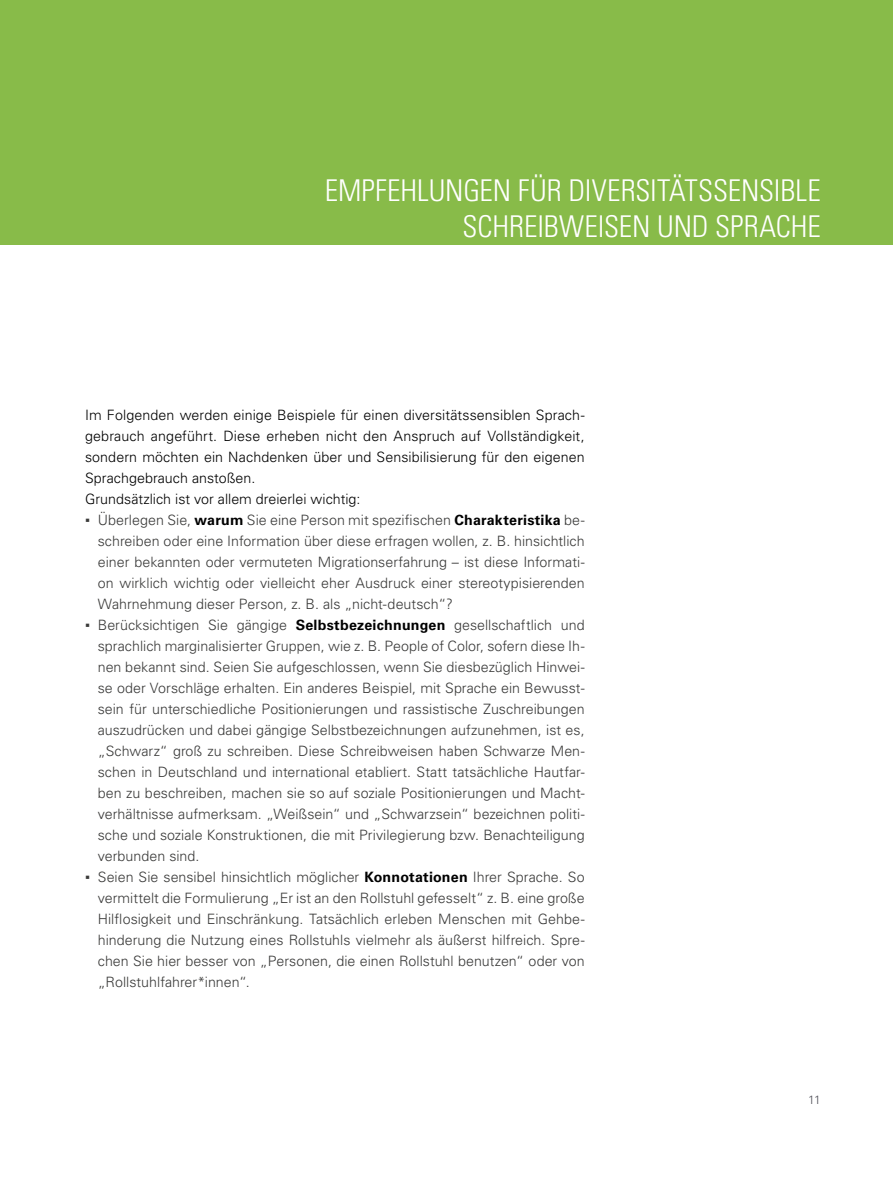
<style>
.page{position:relative;width:893px;height:1191px;background:#fff}
.page>*{position:absolute;margin:0;border:0;box-sizing:border-box;transform-origin:0 0}
.überschrift_grau{font:300 condensed 30px/36px "Univers LT Std";color:#fff;text-align:right}
.t1{font:300 14.25px/21px "Univers LT Std";color:#3a3a39;text-align:justify}
.grundschrift{font:300 14.25px/21px "Univers LT Std";letter-spacing:.005em;color:#000;text-align:justify}
.t2{font:300 12px "Univers LT Std";color:#4c4d55}
.s1{font-family:"Arial";font-weight:400}
.s2{font-weight:700;color:#000}
</style>
<div class="page">
<div style="left:0;top:0;width:893px;height:244px;background:#88bb49"></div>
<h1 class="überschrift_grau" style="left:325px;top:172px;width:497px">EMPFEHLUNGEN FÜR DIVERSITÄTSSENSIBLE<br>SCHREIBWEISEN UND SPRACHE</h1>
<p class="grundschrift" style="left:85px;top:404px;width:501px">Im Folgenden werden einige Beispiele für einen diversitätssensiblen Sprach&shy;gebrauch angeführt. Diese erheben nicht den Anspruch auf Vollständigkeit, sondern möchten ein Nachdenken über und Sensibilisierung für den eigenen Sprachgebrauch anstoßen.</p>
<p class="grundschrift" style="left:85px;top:488px;width:277px">Grundsätzlich ist vor allem dreierlei wichtig:</p>
<p class="t1" style="left:98px;top:509px;width:488px;text-indent:-13px"><span class="s1">▪</span> Überlegen Sie, <span class="s2">warum</span> Sie eine Person mit spezifischen <span class="s2">Charakteristika</span> be&shy;schreiben oder eine Information über diese erfragen wollen, z. B. hinsichtlich einer bekannten oder vermuteten Migrationserfahrung – ist diese Informati&shy;on wirklich wichtig oder vielleicht eher Ausdruck einer stereotypisierenden Wahrnehmung dieser Person, z. B. als „nicht-deutsch“?</p>
<p class="t1" style="left:98px;top:614px;width:488px;text-indent:-13px"><span class="s1">▪</span> Berücksichtigen Sie gängige <span class="s2">Selbstbezeichnungen</span> gesellschaftlich und sprachlich marginalisierter Gruppen, wie z. B. People of Color, sofern diese Ih&shy;nen bekannt sind. Seien Sie aufgeschlossen, wenn Sie diesbezüglich Hinwei&shy;se oder Vorschläge erhalten. Ein anderes Beispiel, mit Sprache ein Bewusst&shy;sein für unterschiedliche Positionierungen und rassistische Zuschreibungen auszudrücken und dabei gängige Selbstbezeichnungen aufzunehmen, ist es, „Schwarz“ groß zu schreiben. Diese Schreibweisen haben Schwarze Men&shy;schen in Deutschland und international etabliert. Statt tatsächliche Hautfar&shy;ben zu beschreiben, machen sie so auf soziale Positionierungen und Macht&shy;verhältnisse aufmerksam. „Weißsein“ und „Schwarzsein“ bezeichnen politi&shy;sche und soziale Konstruktionen, die mit Privilegierung bzw. Benachteiligung verbunden sind.</p>
<p class="t1" style="left:98px;top:866px;width:488px;text-indent:-13px"><span class="s1">▪</span> Seien Sie sensibel hinsichtlich möglicher <span class="s2">Konnotationen</span> Ihrer Sprache. So vermittelt die Formulierung „Er ist an den Rollstuhl gefesselt“ z. B. eine große Hilflosigkeit und Einschränkung. Tatsächlich erleben Menschen mit Gehbe&shy;hinderung die Nutzung eines Rollstuhls vielmehr als äußerst hilfreich. Spre&shy;chen Sie hier besser von „Personen, die einen Rollstuhl benutzen“ oder von „Rollstuhlfahrer*innen“.</p>
<p class="t2" style="left:808px;top:1092px;width:14px">11</p>
</div>
